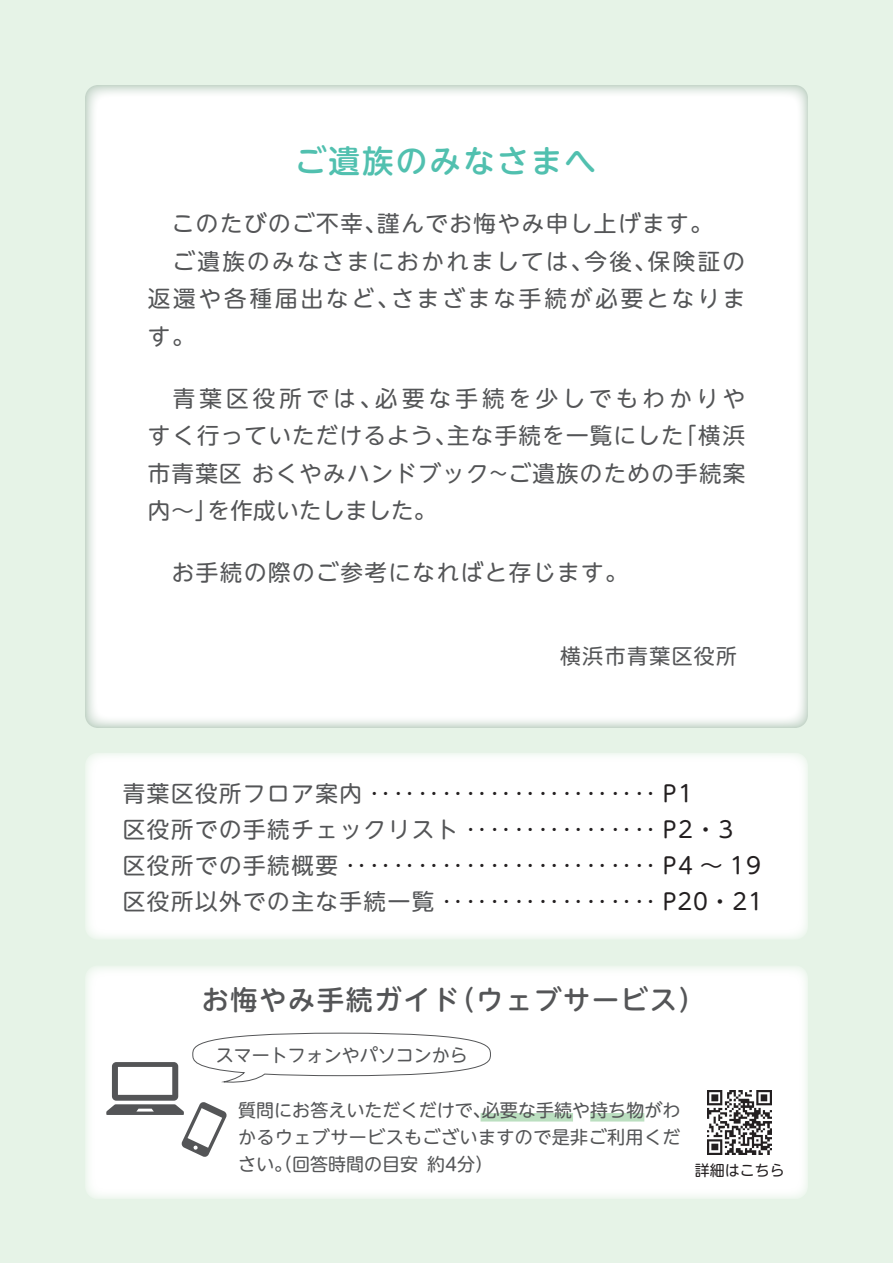
<style>
.page{position:relative;width:893px;height:1263px;background:#e6f3e7}
.page>*{position:absolute;margin:0;border:0;box-sizing:border-box;transform-origin:0 0}
.t1{font:500 31.5px "UD Shin M Go Pr 6 N";letter-spacing:.07em;color:#51c0af}
.t2{font:500 27px "UD Shin M Go Pr 6 N";letter-spacing:.07em;color:#545557}
.t3{font:22.5px/37.5px "UD Shin M Go Pr 6 N";letter-spacing:.07em;color:#545557;text-align:justify}
.t4{font:22.5px/36px "UD Shin M Go Pr 6 N";letter-spacing:.07em;color:#231f20}
.t5{font:22.5px/37.5px "UD Shin M Go Pr 6 N";letter-spacing:.105em;color:#545557}
.t6{font:20.85px "UD Shin M Go Pr 6 N";letter-spacing:.07em;color:#545557}
.t7{font:18px/27px "UD Shin M Go Pr 6 N";letter-spacing:.005em;color:#545557;text-align:justify}
.t8{font:15px "UD Shin M Go Pr 6 N";color:#231f20}
.s1{color:#545557}
</style>
<div class="page">
<div style="left:85px;top:85px;width:723px;height:643px;background:#fff;border-radius:13px"></div>
<div style="left:85px;top:753px;width:723px;height:187px;background:#fff;border-radius:13px"></div>
<div style="left:85px;top:965px;width:723px;height:234px;background:#fff;border-radius:13px"></div>
<img style="left:707px;top:1091px;width:64px;height:63px">
<svg style="left:106px;top:1033px;width:385px;height:124px"></svg>
<div style="left:481px;top:1113px;width:92px;height:8px;background:#bbdfc0"></div>
<div style="left:590px;top:1113px;width:54px;height:8px;background:#bbdfc0"></div>
<h1 class="t1" style="left:295px;top:134px;width:303px">ご遺族のみなさまへ</h1>
<p class="t5" style="left:148px;top:204px;width:599px">　このたびのご不幸、謹んでお悔やみ申し上げます。<br>　ご遺族のみなさまにおかれましては、今後、保険証の返還や各種届出など、さまざまな手続が必要となります。</p>
<p class="t3" style="left:148px;top:378px;width:599px;text-indent:25px">青葉区役所では、必要な手続を少しでもわかりやすく行っていただけるよう、主な手続を一覧にした「横浜市青葉区 おくやみハンドブック~ご遺族のための手続案内～」を作成いたしました。</p>
<p class="t3" style="left:148px;top:552px;width:481px">　お手続の際のご参考になればと存じます。</p>
<p class="t6" style="left:560px;top:639px;width:178px">横浜市青葉区役所</p>
<p class="t4" style="left:123px;top:774px;width:642px"><span class="s1">青葉区役所フロア案内</span> ‥‥‥‥‥‥‥‥‥‥‥‥ P1<br><span class="s1">区役所での手続チェックリスト</span> ‥‥‥‥‥‥‥‥ P2・3<br><span class="s1">区役所での手続概要</span> ‥‥‥‥‥‥‥‥‥‥‥‥‥ P4 ～ 19<span class="s1">区役所以外での主な手続一覧</span> ‥‥‥‥‥‥‥‥‥ P20・21</p>
<p class="t2" style="left:202px;top:977px;width:505px">お悔やみ手続ガイド（ウェブサービス）</p>
<p class="t7" style="left:216px;top:1040px;width:253px">スマートフォンやパソコンから</p>
<p class="t7" style="left:238px;top:1096px;width:444px">質問にお答えいただくだけで、必要な手続や持ち物がわかるウェブサービスもございますので是非ご利用ください。（回答時間の目安 約4分）</p>
<p class="t8" style="left:695px;top:1158px;width:91px">詳細はこちら</p>
</div>
